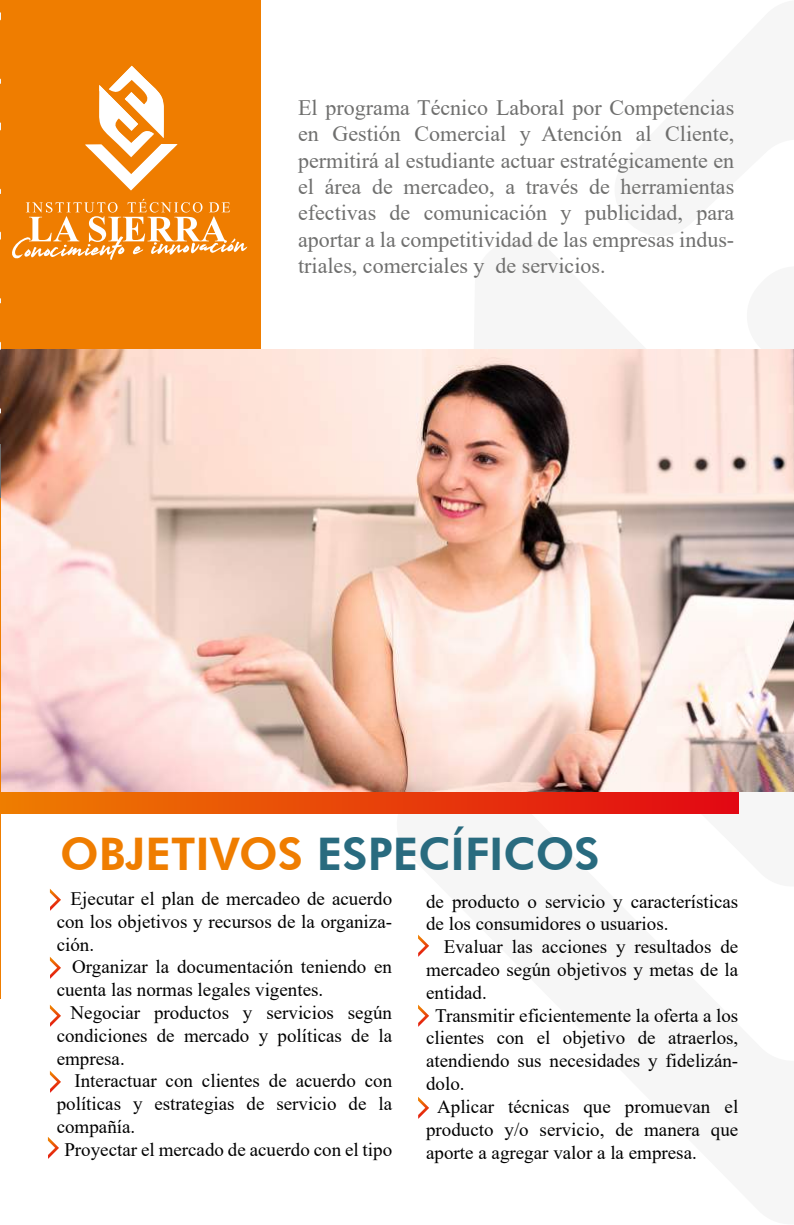
<style>
.page{position:relative;width:794px;height:1225px;background:#fff}
.page>*{position:absolute;margin:0;border:0;box-sizing:border-box;transform-origin:0 0}
.t1{font:800 45px "Futura BT";color:#296b7f}
.t2{font:22px/26.4px "Times New Roman";color:#6f6f6e;text-align:justify}
.t3{font:19px/22.8px "Times New Roman";color:#000;text-align:justify}
.s1{color:#ef7d00}
</style>
<div class="page">
<div style="left:0;top:791px;width:738px;height:22px;background:linear-gradient(to right,#ee7d00,#e20713)"></div>
<div style="left:0;top:0;width:260px;height:350px;background:#ef7d00"></div>
<img style="left:0;top:349px;width:794px;height:442px">
<svg style="left:85px;top:66px;width:92px;height:124px"></svg>
<svg style="left:12px;top:199px;width:236px;height:61px"></svg>
<svg style="left:50px;top:889px;width:11px;height:21px"></svg>
<svg style="left:50px;top:957px;width:11px;height:21px"></svg>
<svg style="left:50px;top:1005px;width:11px;height:21px"></svg>
<svg style="left:50px;top:1071px;width:11px;height:21px"></svg>
<svg style="left:48px;top:1137px;width:11px;height:21px"></svg>
<svg style="left:418px;top:934px;width:11px;height:22px"></svg>
<svg style="left:418px;top:1004px;width:11px;height:22px"></svg>
<svg style="left:418px;top:1097px;width:11px;height:21px"></svg>
<svg style="left:0;top:341px;width:1px;height:18px"></svg>
<svg style="left:0;top:392px;width:1px;height:49px"></svg>
<hr style="left:0;top:444px;width:1px;height:54px;background:#6f6f6e">
<hr style="left:0;top:498px;width:1px;height:500px;background:#ef7d00">
<p class="t2" style="left:298px;top:93px;width:438px">El programa Técnico Laboral por Competencias en Gestión Comercial y Atención al Cliente, permitirá al estudiante actuar estratégicamente en el área de mercadeo, a través de herramientas efectivas de comunicación y publicidad, para aportar a la competitividad de las empresas indus&shy;triales, comerciales y de servicios.</p>
<h1 class="t1" style="left:60px;top:826px;width:541px"><span class="s1">OBJETIVOS</span> ESPECÍFICOS</h1>
<p class="t3" style="left:57px;top:886px;width:337px;text-indent:14px">Ejecutar el plan de mercadeo de acuerdo con los objetivos y recursos de la organiza&shy;ción.</p>
<p class="t3" style="left:57px;top:955px;width:337px;text-indent:16px">Organizar la documentación teniendo en cuenta las normas legales vigentes.</p>
<p class="t3" style="left:57px;top:1000px;width:337px;text-indent:14px">Negociar productos y servicios según condiciones de mercado y políticas de la empresa.</p>
<p class="t3" style="left:74px;top:1069px;width:319px">Interactuar con clientes de acuerdo con</p>
<p class="t3" style="left:57px;top:1091px;width:337px">políticas y estrategias de servicio de la</p>
<p class="t3" style="left:57px;top:1114px;width:80px">compañía.</p>
<p class="t3" style="left:64px;top:1137px;width:329px">Proyectar el mercado de acuerdo con el tipo</p>
<p class="t3" style="left:426px;top:889px;width:314px">de producto o servicio y características de los consumidores o usuarios.</p>
<p class="t3" style="left:444px;top:935px;width:296px">Evaluar las acciones y resultados de</p>
<p class="t3" style="left:426px;top:957px;width:314px">mercadeo según objetivos y metas de la</p>
<p class="t3" style="left:426px;top:980px;width:62px">entidad.</p>
<p class="t3" style="left:435px;top:1003px;width:305px">Transmitir eficientemente la oferta a los</p>
<p class="t3" style="left:426px;top:1026px;width:314px">clientes con el objetivo de atraerlos,</p>
<p class="t3" style="left:426px;top:1049px;width:314px">atendiendo sus necesidades y fidelizán-</p>
<p class="t3" style="left:426px;top:1071px;width:40px">dolo.</p>
<p class="t3" style="left:437px;top:1094px;width:303px">Aplicar técnicas que promuevan el</p>
<p class="t3" style="left:426px;top:1117px;width:314px">producto y/o servicio, de manera que</p>
<p class="t3" style="left:426px;top:1140px;width:272px">aporte a agregar valor a la empresa.</p>
</div>
